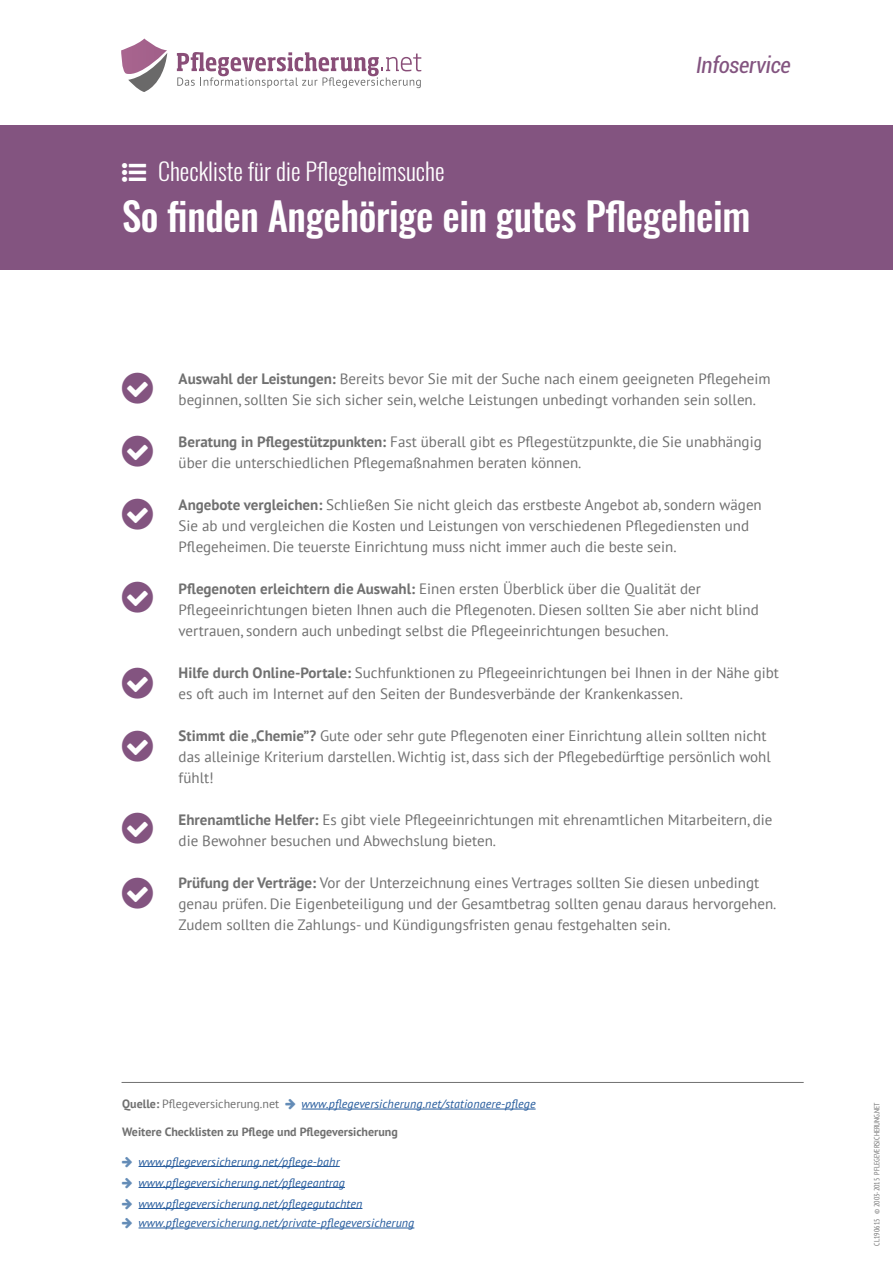
<style>
.page{position:relative;width:893px;height:1263px;background:#fff}
.page>*{position:absolute;margin:0;border:0;box-sizing:border-box;transform-origin:0 0}
.t1{font:500 39px "Oswald";letter-spacing:-.01em;color:#fff}
.t2{font:300 24px "Oswald";color:#fff}
.t3{font:italic condensed 22.5px "Roboto";letter-spacing:-.01em;color:#835480}
.Absatzformat_3{font:15px/21px "PT Sans";color:#707070}
.Absatzformat_3-2{font:italic 12px "PT Sans";letter-spacing:.01em;color:#245a9c}
.Absatzformat_3-3{font:700 12px "PT Sans";color:#707070}
.Absatzformat_3-4{font:12px "PT Sans";color:#707070}
.t4{font:condensed 7.5px "PT Sans";color:#707070}
.s1{font-weight:700}
</style>
<div class="page">
<div style="left:0;top:125px;width:893px;height:145px;background:#835480"></div>
<hr style="left:122px;top:1082px;width:682px;height:1px;background:#707070">
<hr style="left:139px;top:1166px;width:201px;height:1px;background:#245a9c">
<hr style="left:139px;top:1187px;width:206px;height:1px;background:#245a9c">
<hr style="left:139px;top:1208px;width:223px;height:1px;background:#245a9c">
<hr style="left:139px;top:1228px;width:275px;height:1px;background:#245a9c">
<hr style="left:302px;top:1109px;width:234px;height:1px;background:#245a9c">
<svg style="left:121px;top:39px;width:46px;height:53px"></svg>
<svg style="left:177px;top:52px;width:244px;height:36px"></svg>
<p class="t3" style="left:696px;top:49px;width:96px">Infoservice</p>
<p class="t2" style="left:158px;top:155px;width:288px">Checkliste für die Pflegeheimsuche</p>
<p class="t1" style="left:122px;top:188px;width:630px">So finden Angehörige ein gutes Pflegeheim</p>
<p class="Absatzformat_3" style="left:179px;top:368px;width:593px"><span class="s1">Auswahl der Leistungen:</span> Bereits bevor Sie mit der Suche nach einem geeigneten Pflegeheim beginnen, sollten Sie sich sicher sein, welche Leistungen unbedingt vorhanden sein sollen.</p>
<p class="Absatzformat_3" style="left:179px;top:431px;width:585px"><span class="s1">Beratung in Pflegestützpunkten:</span> Fast überall gibt es Pflegestützpunkte, die Sie unabhängig über die unterschiedlichen Pflegemaßnahmen beraten können.</p>
<p class="Absatzformat_3" style="left:179px;top:494px;width:585px"><span class="s1">Angebote vergleichen:</span> Schließen Sie nicht gleich das erstbeste Angebot ab, sondern wägen<br>Sie ab und vergleichen die Kosten und Leistungen von verschiedenen Pflegediensten und<br>Pflegeheimen. Die teuerste Einrichtung muss nicht immer auch die beste sein.</p>
<p class="Absatzformat_3" style="left:179px;top:578px;width:582px"><span class="s1">Pflegenoten erleichtern die Auswahl:</span> Einen ersten Überblick über die Qualität der<br>Pflegeeinrichtungen bieten Ihnen auch die Pflegenoten. Diesen sollten Sie aber nicht blind vertrauen, sondern auch unbedingt selbst die Pflegeeinrichtungen besuchen.</p>
<p class="Absatzformat_3" style="left:179px;top:662px;width:602px"><span class="s1">Hilfe durch Online-Portale:</span> Suchfunktionen zu Pflegeeinrichtungen bei Ihnen in der Nähe gibt es oft auch im Internet auf den Seiten der Bundesverbände der Krankenkassen.</p>
<p class="Absatzformat_3" style="left:179px;top:725px;width:594px"><span class="s1">Stimmt die „Chemie”?</span> Gute oder sehr gute Pflegenoten einer Einrichtung allein sollten nicht das alleinige Kriterium darstellen. Wichtig ist, dass sich der Pflegebedürftige persönlich wohl fühlt!</p>
<p class="Absatzformat_3" style="left:179px;top:809px;width:595px"><span class="s1">Ehrenamtliche Helfer:</span> Es gibt viele Pflegeeinrichtungen mit ehrenamtlichen Mitarbeitern, die die Bewohner besuchen und Abwechslung bieten.</p>
<p class="Absatzformat_3" style="left:179px;top:872px;width:599px"><span class="s1">Prüfung der Verträge:</span> Vor der Unterzeichnung eines Vertrages sollten Sie diesen unbedingt genau prüfen. Die Eigenbeteiligung und der Gesamtbetrag sollten genau daraus hervorgehen.<br>Zudem sollten die Zahlungs- und Kündigungsfristen genau festgehalten sein.</p>
<p class="Absatzformat_3-4" style="left:122px;top:1096px;width:158px"><span class="s1">Quelle:</span> Pflegeversicherung.net</p>
<p class="Absatzformat_3-2" style="left:302px;top:1096px;width:235px">www.pflegeversicherung.net/stationaere-pflege</p>
<p class="Absatzformat_3-3" style="left:122px;top:1123px;width:277px">Weitere Checklisten zu Pflege und Pflegeversicherung</p>
<p class="Absatzformat_3-2" style="left:139px;top:1153px;width:203px">www.pflegeversicherung.net/pflege-bahr</p>
<p class="Absatzformat_3-2" style="left:139px;top:1174px;width:208px">www.pflegeversicherung.net/pflegeantrag</p>
<p class="Absatzformat_3-2" style="left:139px;top:1195px;width:225px">www.pflegeversicherung.net/pflegegutachten</p>
<p class="Absatzformat_3-2" style="left:139px;top:1215px;width:277px">www.pflegeversicherung.net/private-pflegeversicherung</p>
<p class="t4" style="left:872px;top:1245px;width:145px;rotate:-90deg">CL190615 © 2003-2015 PFLEGEVERSICHERUNG.NET</p>
</div>
